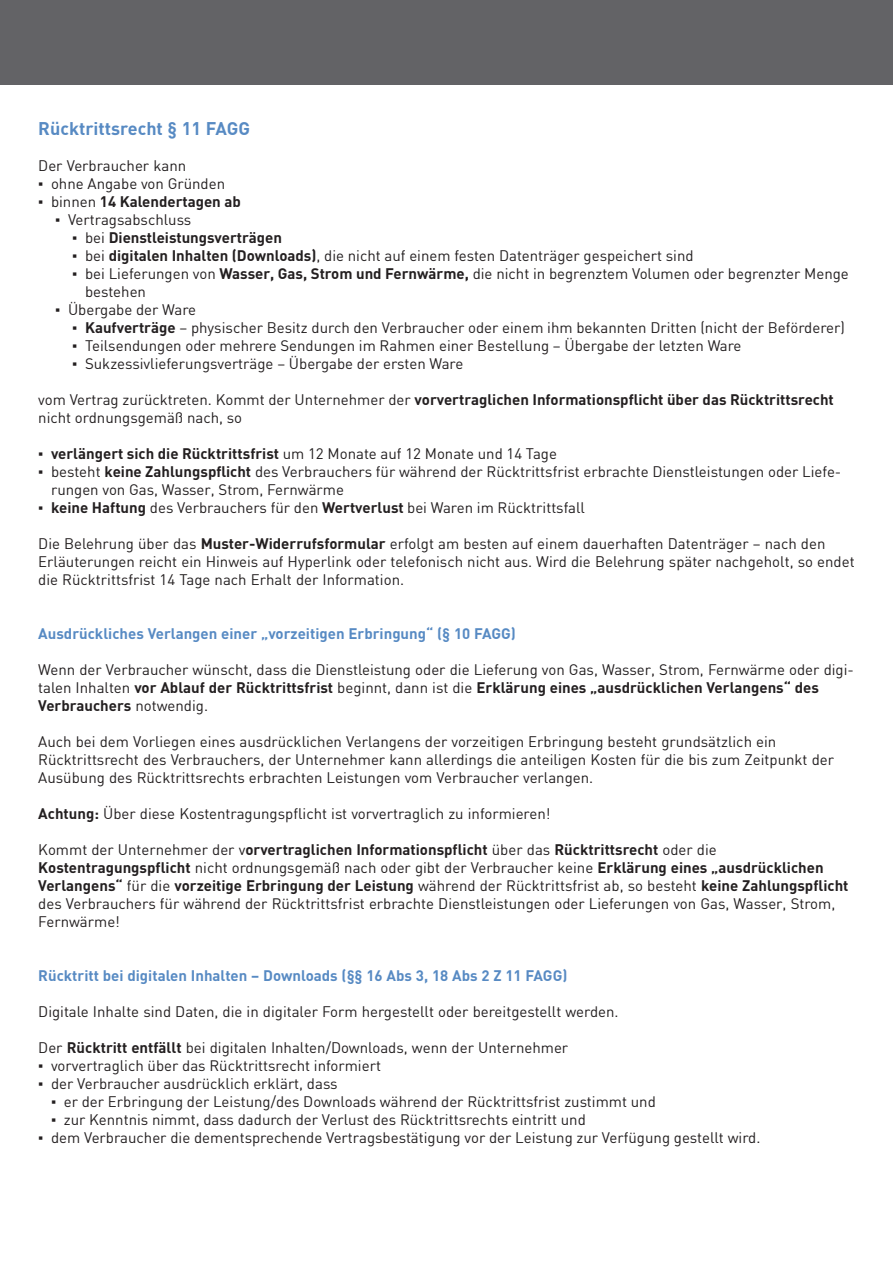
<style>
.page{position:relative;width:893px;height:1263px;background:#fff}
.page>*{position:absolute;margin:0;border:0;box-sizing:border-box;transform-origin:0 0}
.t1{font:700 18px "DIN";color:#578ac3}
.Absatzformat_1{font:15px/18px "DIN";color:#231f20}
.t2{font:700 15px "DIN";color:#578ac3}
.t3{font:700 15px "DIN";color:#231f20}
.s1{font-family:"Times New Roman"}
.s2{font-family:"Times New Roman";font-weight:400}
.s3{font-weight:400}
.s4{font-weight:700}
</style>
<div class="page">
<div style="left:0;top:0;width:893px;height:84px;background:#636366"></div>
<p class="t1" style="left:38px;top:117px;width:213px">Rücktrittsrecht § 11 FAGG</p>
<p class="Absatzformat_1" style="left:38px;top:157px;width:149px">Der Verbraucher kann</p>
<p class="Absatzformat_1" style="left:38px;top:175px;width:188px"><span class="s1">▪</span> ohne Angabe von Gründen</p>
<p class="t3" style="left:38px;top:192px;width:204px"><span class="s2">▪</span> <span class="s3">binnen</span> 14 Kalendertagen ab</p>
<p class="Absatzformat_1" style="left:55px;top:211px;width:138px"><span class="s1">▪</span> Vertragsabschluss</p>
<p class="t3" style="left:72px;top:228px;width:211px"><span class="s2">▪</span> <span class="s3">bei</span> Dienstleistungsverträgen</p>
<p class="Absatzformat_1" style="left:72px;top:247px;width:623px"><span class="s1">▪</span> bei <span class="s4">digitalen Inhalten (Downloads)</span>, die nicht auf einem festen Datenträger gespeichert sind</p>
<p class="Absatzformat_1" style="left:85px;top:265px;width:765px;text-indent:-13px"><span class="s1">▪</span> bei Lieferungen von <span class="s4">Wasser, Gas, Strom und Fernwärme,</span> die nicht in begrenztem Volumen oder begrenzter Menge bestehen</p>
<p class="Absatzformat_1" style="left:55px;top:301px;width:142px"><span class="s1">▪</span> Übergabe der Ware</p>
<p class="Absatzformat_1" style="left:72px;top:319px;width:774px"><span class="s1">▪</span> <span class="s4">Kaufverträge</span> – physischer Besitz durch den Verbraucher oder einem ihm bekannten Dritten (nicht der Beförderer)</p>
<p class="Absatzformat_1" style="left:72px;top:337px;width:671px"><span class="s1">▪</span> Teilsendungen oder mehrere Sendungen im Rahmen einer Bestellung – Übergabe der letzten Ware</p>
<p class="Absatzformat_1" style="left:72px;top:355px;width:393px"><span class="s1">▪</span> Sukzessivlieferungsverträge – Übergabe der ersten Ware</p>
<p class="Absatzformat_1" style="left:38px;top:391px;width:797px">vom Vertrag zurücktreten. Kommt der Unternehmer der <span class="s4">vorvertraglichen Informationspflicht über das Rücktrittsrecht </span>nicht ordnungsgemäß nach, so</p>
<p class="t3" style="left:38px;top:444px;width:520px"><span class="s2">▪</span> verlängert sich die Rücktrittsfrist <span class="s3">um 12 Monate auf 12 Monate und 14 Tage</span></p>
<p class="Absatzformat_1" style="left:51px;top:463px;width:792px;text-indent:-13px"><span class="s1">▪</span> besteht <span class="s4">keine Zahlungspflicht</span> des Verbrauchers für während der Rücktrittsfrist erbrachte Dienstleistungen oder Liefe&shy;rungen von Gas, Wasser, Strom, Fernwärme</p>
<p class="Absatzformat_1" style="left:38px;top:499px;width:548px"><span class="s1">▪</span> <span class="s4">keine Haftung</span> des Verbrauchers für den <span class="s4">Wertverlust</span> bei Waren im Rücktrittsfall</p>
<p class="Absatzformat_1" style="left:38px;top:535px;width:818px">Die Belehrung über das <span class="s4">Muster-Widerrufsformular</span> erfolgt am besten auf einem dauerhaften Datenträger – nach den<br>Erläuterungen reicht ein Hinweis auf Hyperlink oder telefonisch nicht aus. Wird die Belehrung später nachgeholt, so endet die Rücktrittsfrist 14 Tage nach Erhalt der Information.</p>
<p class="t2" style="left:38px;top:624px;width:479px">Ausdrückliches Verlangen einer „vorzeitigen Erbringung“ (§ 10 FAGG)</p>
<p class="Absatzformat_1" style="left:38px;top:661px;width:817px">Wenn der Verbraucher wünscht, dass die Dienstleistung oder die Lieferung von Gas, Wasser, Strom, Fernwärme oder digi&shy;talen Inhalten <span class="s4">vor Ablauf der Rücktrittsfrist</span> beginnt, dann ist die <span class="s4">Erklärung eines „ausdrücklichen Verlangens“ des<br>Verbrauchers</span> notwendig.</p>
<p class="Absatzformat_1" style="left:38px;top:733px;width:797px">Auch bei dem Vorliegen eines ausdrücklichen Verlangens der vorzeitigen Erbringung besteht grundsätzlich ein<br>Rücktrittsrecht des Verbrauchers, der Unternehmer kann allerdings die anteiligen Kosten für die bis zum Zeitpunkt der<br>Ausübung des Rücktrittsrechts erbrachten Leistungen vom Verbraucher verlangen.</p>
<p class="Absatzformat_1" style="left:38px;top:805px;width:514px"><span class="s4">Achtung:</span> Über diese Kostentragungspflicht ist vorvertraglich zu informieren!</p>
<p class="Absatzformat_1" style="left:38px;top:841px;width:812px">Kommt der Unternehmer der v<span class="s4">orvertraglichen Informationspflicht</span> über das <span class="s4">Rücktrittsrecht</span> oder die <span class="s4">Kostentragungspflicht</span> nicht ordnungsgemäß nach oder gibt der Verbraucher keine <span class="s4">Erklärung eines „ausdrücklichen Verlangens“</span> für die <span class="s4">vorzeitige Erbringung der Leistung</span> während der Rücktrittsfrist ab, so besteht <span class="s4">keine Zahlungspflicht </span>des Verbrauchers für während der Rücktrittsfrist erbrachte Dienstleistungen oder Lieferungen von Gas, Wasser, Strom, Fernwärme!</p>
<p class="t2" style="left:38px;top:966px;width:531px">Rücktritt bei digitalen Inhalten – Downloads (§§ 16 Abs 3, 18 Abs 2 Z 11 FAGG)</p>
<p class="Absatzformat_1" style="left:38px;top:1003px;width:582px">Digitale Inhalte sind Daten, die in digitaler Form hergestellt oder bereitgestellt werden.</p>
<p class="Absatzformat_1" style="left:38px;top:1039px;width:531px">Der <span class="s4">Rücktritt entfällt</span> bei digitalen Inhalten/Downloads, wenn der Unternehmer</p>
<p class="Absatzformat_1" style="left:38px;top:1057px;width:344px"><span class="s1">▪</span> vorvertraglich über das Rücktrittsrecht informiert</p>
<p class="Absatzformat_1" style="left:38px;top:1075px;width:301px"><span class="s1">▪</span> der Verbraucher ausdrücklich erklärt, dass</p>
<p class="Absatzformat_1" style="left:51px;top:1093px;width:606px"><span class="s1">▪</span> er der Erbringung der Leistung/des Downloads während der Rücktrittsfrist zustimmt und</p>
<p class="Absatzformat_1" style="left:51px;top:1111px;width:536px"><span class="s1">▪</span> zur Kenntnis nimmt, dass dadurch der Verlust des Rücktrittsrechts eintritt und</p>
<p class="Absatzformat_1" style="left:38px;top:1129px;width:724px"><span class="s1">▪</span> dem Verbraucher die dementsprechende Vertragsbestätigung vor der Leistung zur Verfügung gestellt wird.</p>
</div>
